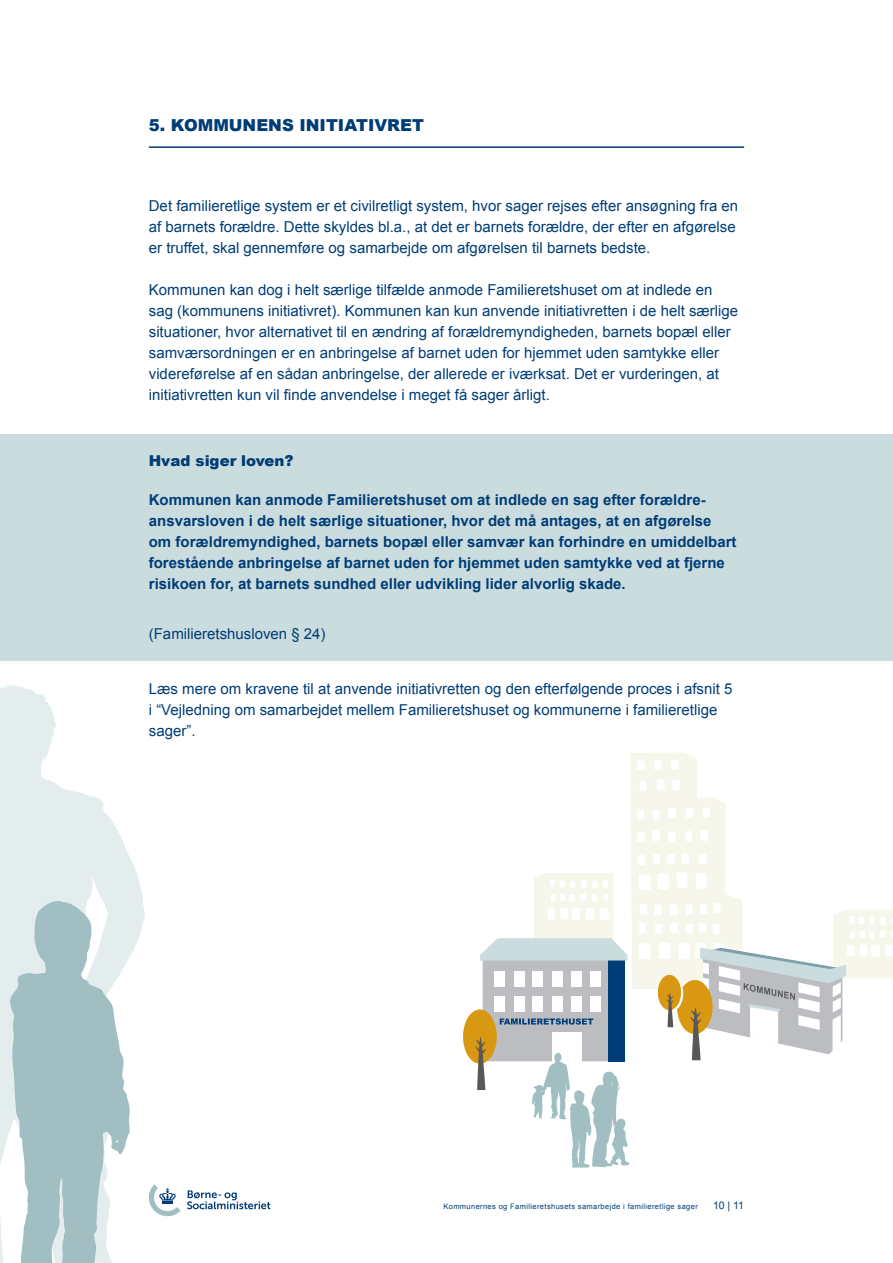
<style>
.page{position:relative;width:893px;height:1263px;background:#fff}
.page>*{position:absolute;margin:0;border:0;box-sizing:border-box;transform-origin:0 0}
.rubrik{font:900 16.5px "Arial";color:#003d76}
.brødtekst{font:15px/21px "Arial";color:#003d76}
.brødtekst-2{font:700 15px/21px "Arial";color:#003d76}
.brødtekst-3{font:900 15px "Arial";color:#003d76}
.t1{font:10.5px "Arial";color:#003d76}
.t2{font:7.5px "Arial";letter-spacing:.05em;color:#003d76}
</style>
<div class="page">
<svg style="left:157px;top:1187px;width:24px;height:29px"></svg>
<svg style="left:187px;top:1190px;width:83px;height:19px"></svg>
<div style="left:0;top:435px;width:893px;height:226px;background:#cbdcdf"></div>
<hr style="left:149px;top:146px;width:595px;height:2px;background:#003d76">
<svg style="left:0;top:685px;width:157px;height:578px"></svg>
<svg style="left:10px;top:900px;width:120px;height:363px"></svg>
<div style="left:463px;top:1009px;width:34px;height:55px;background:#d99811;border-radius:50%"></div>
<svg style="left:475px;top:753px;width:418px;height:414px"></svg>
<p class="rubrik" style="left:149px;top:113px;width:277px">5. KOMMUNENS INITIATIVRET</p>
<p class="brødtekst" style="left:149px;top:196px;width:591px">Det familieretlige system er et civilretligt system, hvor sager rejses efter ansøgning fra en af barnets forældre. Dette skyldes bl.a., at det er barnets forældre, der efter en afgørelse er truffet, skal gennemføre og samarbejde om afgørelsen til barnets bedste.</p>
<p class="brødtekst" style="left:149px;top:280px;width:591px">Kommunen kan dog i helt særlige tilfælde anmode Familieretshuset om at indlede en sag (kommunens initiativret). Kommunen kan kun anvende initiativretten i de helt særlige situationer, hvor alternativet til en ændring af forældremyndigheden, barnets bopæl eller samværsordningen er en anbringelse af barnet uden for hjemmet uden samtykke eller videreførelse af en sådan anbringelse, der allerede er iværksat. Det er vurderingen, at initiativretten kun vil finde anvendelse i meget få sager årligt.</p>
<p class="brødtekst-3" style="left:149px;top:450px;width:146px">Hvad siger loven?</p>
<p class="brødtekst-2" style="left:149px;top:490px;width:589px">Kommunen kan anmode Familieretshuset om at indlede en sag efter forældre&shy;ansvarsloven i de helt særlige situationer, hvor det må antages, at en afgørelse om forældremyndighed, barnets bopæl eller samvær kan forhindre en umiddelbart forestående anbringelse af barnet uden for hjemmet uden samtykke ved at fjerne risikoen for, at barnets sundhed eller udvikling lider alvorlig skade.</p>
<p class="brødtekst" style="left:149px;top:623px;width:178px">(Familieretshusloven § 24)</p>
<p class="brødtekst" style="left:149px;top:679px;width:585px">Læs mere om kravene til at anvende initiativretten og den efterfølgende proces i afsnit 5 i “Vejledning om samarbejdet mellem Familieretshuset og kommunerne i familieretlige sager”.</p>
<p class="t2" style="left:443px;top:1201px;width:256px">Kommunernes og Familieretshusets samarbejde i familieretlige sager</p>
<p class="t1" style="left:713px;top:1198px;width:33px">10 | 11</p>
</div>
